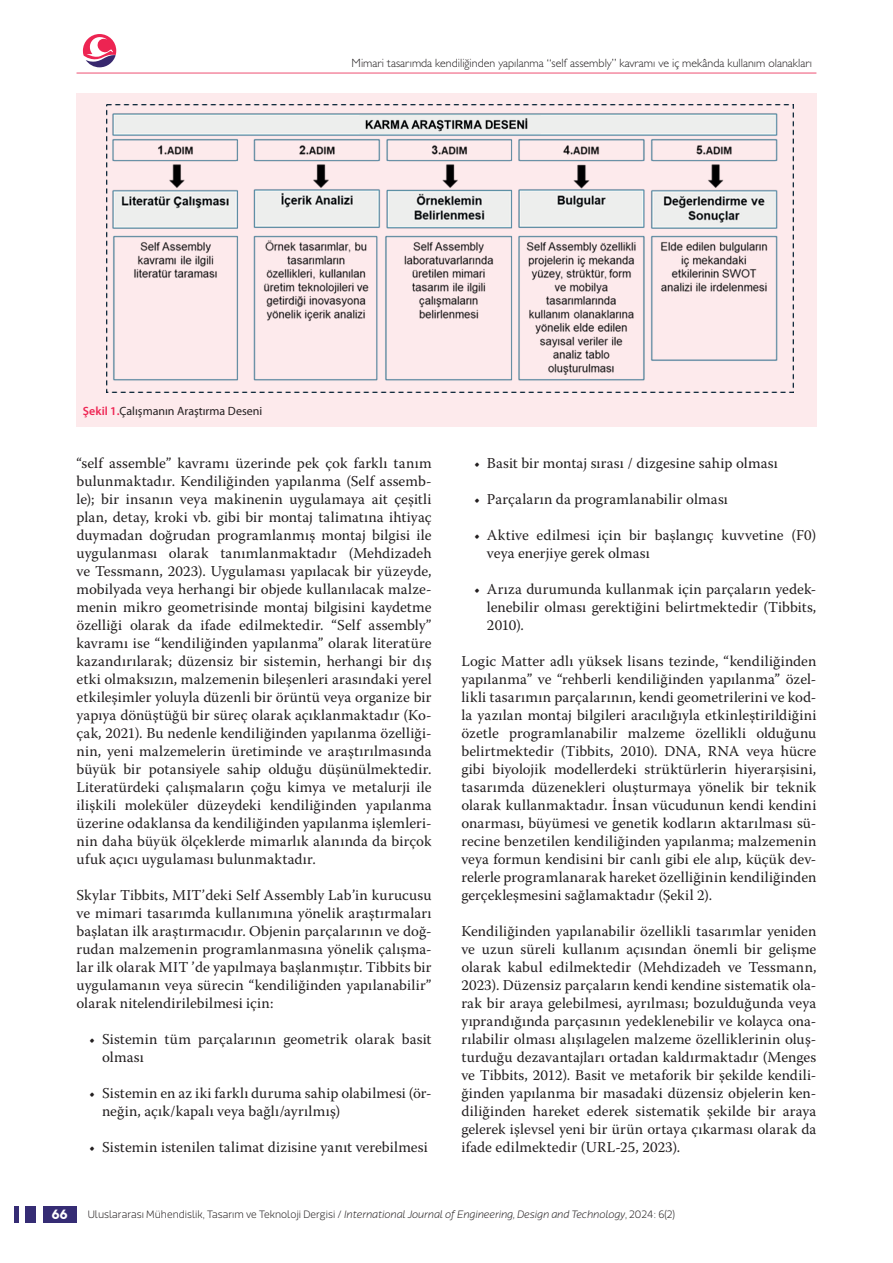
<style>
.page{position:relative;width:893px;height:1263px;background:#fff}
.page>*{position:absolute;margin:0;border:0;box-sizing:border-box;transform-origin:0 0}
.t1{font:15px/18px "Warnock Pro";letter-spacing:.01em;color:#231f20;text-align:justify}
.t2{font:700 13.5px "Hurme Geometric Sans 3";color:#fff}
.t3{font:300 12px "Gill Sans";color:#231f20}
.t4{font:12px "Myriad Pro";color:#231f20}
.t5{font:200 10.5px "Riona Sans";color:#231f20}
.s1{font-weight:600;color:#ee2553}
.s2{font-style:italic}
</style>
<div class="page">
<div style="left:77px;top:94px;width:740px;height:310px;background:#fdeaec"></div>
<div style="left:77px;top:392px;width:740px;height:35px;background:#fdeaec"></div>
<img style="left:106px;top:105px;width:688px;height:287px">
<hr style="left:77px;top:72px;width:739px;height:2px;background:#f06382">
<div style="left:43px;top:1206px;width:34px;height:17px;background:#352c74"></div>
<div style="left:25px;top:1206px;width:10px;height:17px;background:#352c74"></div>
<hr style="left:14px;top:1206px;width:4px;height:17px;background:#352c74">
<svg style="left:83px;top:34px;width:33px;height:33px"></svg>
<p class="t3" style="left:352px;top:55px;width:462px">Mimari tasarımda kendiliğinden yapılanma “self assembly” kavramı ve iç mekânda kullanım olanakları</p>
<p class="t4" style="left:83px;top:404px;width:181px"><span class="s1">Şekil 1.</span>Çalışmanın Araştırma Deseni</p>
<p class="t1" style="left:77px;top:454px;width:357px">“self assemble” kavramı üzerinde pek çok farklı tanım bulunmaktadır. Kendiliğinden yapılanma (Self assemb&shy;le); bir insanın veya makinenin uygulamaya ait çeşitli plan, detay, kroki vb. gibi bir montaj talimatına ihtiyaç duymadan doğrudan programlanmış montaj bilgisi ile uygulanması olarak tanımlanmaktadır (Mehdizadeh ve Tessmann, 2023). Uygulaması yapılacak bir yüzeyde, mobilyada veya herhangi bir objede kullanılacak malze&shy;menin mikro geometrisinde montaj bilgisini kaydetme özelliği olarak da ifade edilmektedir. “Self assembly” kavramı ise “kendiliğinden yapılanma” olarak literatüre kazandırılarak; düzensiz bir sistemin, herhangi bir dış etki olmaksızın, malzemenin bileşenleri arasındaki yerel etkileşimler yoluyla düzenli bir örüntü veya organize bir yapıya dönüştüğü bir süreç olarak açıklanmaktadır (Ko&shy;çak, 2021). Bu nedenle kendiliğinden yapılanma özelliği&shy;nin, yeni malzemelerin üretiminde ve araştırılmasında büyük bir potansiyele sahip olduğu düşünülmektedir.<br>Literatürdeki çalışmaların çoğu kimya ve metalurji ile ilişkili moleküler düzeydeki kendiliğinden yapılanma üzerine odaklansa da kendiliğinden yapılanma işlemleri&shy;nin daha büyük ölçeklerde mimarlık alanında da birçok ufuk açıcı uygulaması bulunmaktadır.</p>
<p class="t1" style="left:77px;top:886px;width:357px">Skylar Tibbits, MIT’deki Self Assembly Lab’in kurucusu ve mimari tasarımda kullanımına yönelik araştırmaları başlatan ilk araştırmacıdır. Objenin parçalarının ve doğ&shy;rudan malzemenin programlanmasına yönelik çalışma&shy;lar ilk olarak MIT ’de yapılmaya başlanmıştır. Tibbits bir uygulamanın veya sürecin “kendiliğinden yapılanabilir” olarak nitelendirilebilmesi için:</p>
<p class="t1" style="left:102px;top:1030px;width:331px;text-indent:-13px">• Sistemin tüm parçalarının geometrik olarak basit olması</p>
<p class="t1" style="left:102px;top:1084px;width:331px;text-indent:-13px">• Sistemin en az iki farklı duruma sahip olabilmesi (ör&shy;neğin, açık/kapalı veya bağlı/ayrılmış)</p>
<p class="t1" style="left:89px;top:1138px;width:340px">• Sistemin istenilen talimat dizisine yanıt verebilmesi</p>
<p class="t1" style="left:474px;top:454px;width:305px">• Basit bir montaj sırası / dizgesine sahip olması</p>
<p class="t1" style="left:474px;top:490px;width:255px">• Parçaların da programlanabilir olması</p>
<p class="t1" style="left:487px;top:526px;width:331px;text-indent:-13px">• Aktive edilmesi için bir başlangıç kuvvetine (F0) veya enerjiye gerek olması</p>
<p class="t1" style="left:487px;top:580px;width:331px;text-indent:-13px">• Arıza durumunda kullanmak için parçaların yedek&shy;lenebilir olması gerektiğini belirtmektedir (Tibbits, 2010).</p>
<p class="t1" style="left:461px;top:652px;width:357px">Logic Matter adlı yüksek lisans tezinde, “kendiliğinden yapılanma” ve “rehberli kendiliğinden yapılanma” özel&shy;likli tasarımın parçalarının, kendi geometrilerini ve kod&shy;la yazılan montaj bilgileri aracılığıyla etkinleştirildiğini özetle programlanabilir malzeme özellikli olduğunu belirtmektedir (Tibbits, 2010). DNA, RNA veya hücre gibi biyolojik modellerdeki strüktürlerin hiyerarşisini, tasarımda düzenekleri oluşturmaya yönelik bir teknik olarak kullanmaktadır. İnsan vücudunun kendi kendini onarması, büyümesi ve genetik kodların aktarılması sü&shy;recine benzetilen kendiliğinden yapılanma; malzemenin veya formun kendisini bir canlı gibi ele alıp, küçük dev&shy;relerle programlanarak hareket özelliğinin kendiliğinden gerçekleşmesini sağlamaktadır (Şekil 2).</p>
<p class="t1" style="left:461px;top:922px;width:357px">Kendiliğinden yapılanabilir özellikli tasarımlar yeniden ve uzun süreli kullanım açısından önemli bir gelişme olarak kabul edilmektedir (Mehdizadeh ve Tessmann, 2023). Düzensiz parçaların kendi kendine sistematik ola&shy;rak bir araya gelebilmesi, ayrılması; bozulduğunda veya yıprandığında parçasının yedeklenebilir ve kolayca ona&shy;rılabilir olması alışılagelen malzeme özelliklerinin oluş&shy;turduğu dezavantajları ortadan kaldırmaktadır (Menges ve Tibbits, 2012). Basit ve metaforik bir şekilde kendili&shy;ğinden yapılanma bir masadaki düzensiz objelerin ken&shy;diliğinden hareket ederek sistematik şekilde bir araya gelerek işlevsel yeni bir ürün ortaya çıkarması olarak da ifade edilmektedir (URL-25, 2023).</p>
<p class="t2" style="left:52px;top:1204px;width:17px">66</p>
<p class="t5" style="left:88px;top:1208px;width:589px">Uluslararası Mühendislik, Tasarım ve Teknoloji Dergisi / <span class="s2">International Journal of Engineering, Design and Technology</span>, 2024: 6(2)</p>
</div>
